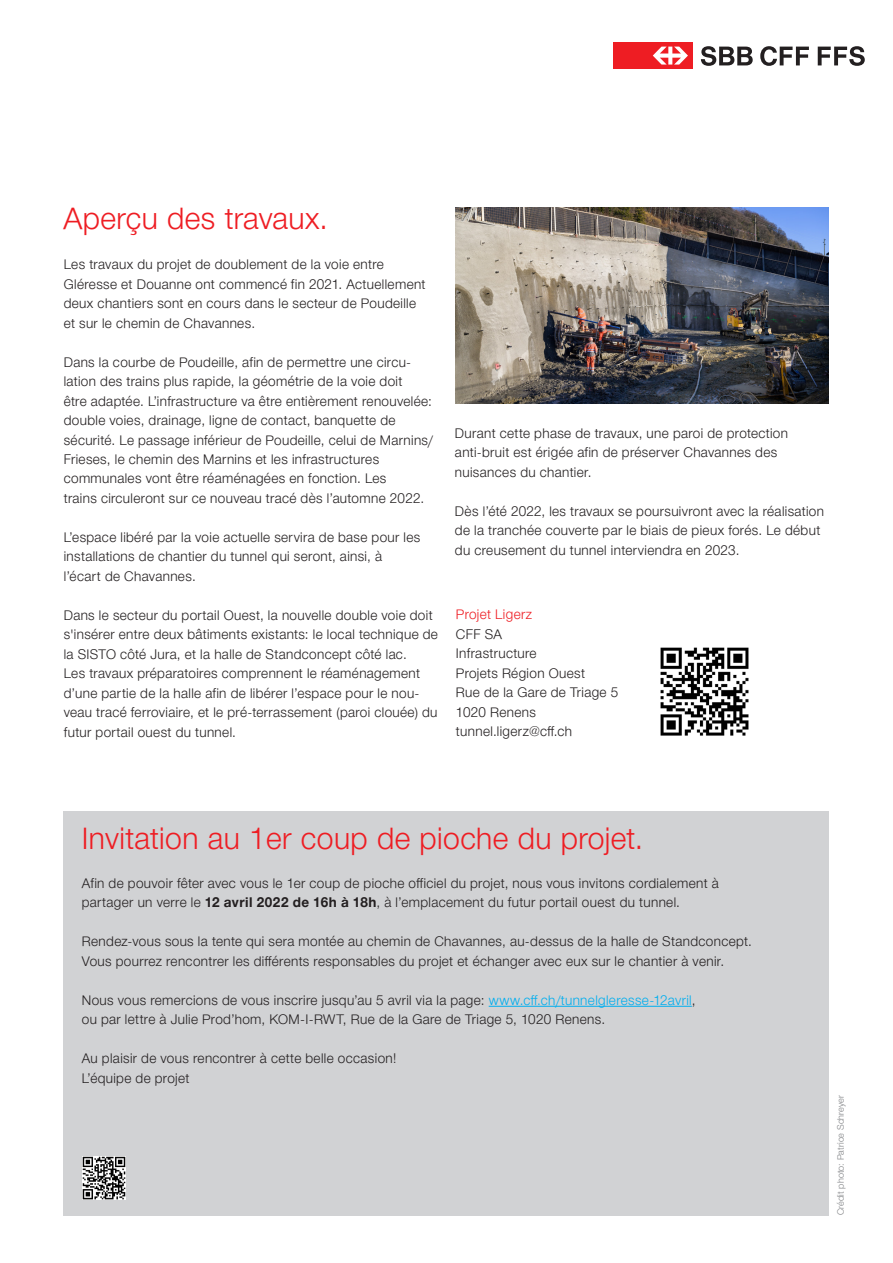
<style>
.page{position:relative;width:893px;height:1263px;background:#fff}
.page>*{position:absolute;margin:0;border:0;box-sizing:border-box;transform-origin:0 0}
.t1{font:300 30px "SBB";letter-spacing:.015em;color:#ee1d23}
.t2{font:300 13.5px/19.5px "SBB";letter-spacing:.025em;color:#231f20}
.t3{font:300 13.5px "SBB";letter-spacing:.03em;color:#ee1d23}
.t4{font:300 9px "SBB";letter-spacing:.015em;color:#808285}
.s1{font-weight:700}
.s2{color:#00aeef}
</style>
<div class="page">
<div style="left:64px;top:811px;width:765px;height:404px;background:#d1d2d4"></div>
<hr style="left:489px;top:1006px;width:203px;height:1px;background:#00aeef">
<img style="left:660px;top:647px;width:89px;height:89px">
<img style="left:456px;top:207px;width:373px;height:197px">
<img style="left:82px;top:1156px;width:44px;height:43px">
<svg style="left:701px;top:46px;width:52px;height:20px"></svg>
<svg style="left:760px;top:46px;width:49px;height:20px"></svg>
<svg style="left:818px;top:46px;width:47px;height:20px"></svg>
<div style="left:613px;top:42px;width:79px;height:27px;background:#ee1d23"></div>
<svg style="left:653px;top:47px;width:35px;height:18px"></svg>
<h1 class="t1" style="left:63px;top:196px;width:266px">Aperçu des travaux.</h1>
<p class="t2" style="left:64px;top:254px;width:363px">Les travaux du projet de doublement de la voie entre Gléresse et Douanne ont commencé fin 2021. Actuellement deux chantiers sont en cours dans le secteur de Poudeille et sur le chemin de Chavannes.</p>
<p class="t2" style="left:64px;top:351px;width:370px">Dans la courbe de Poudeille, afin de permettre une circu&shy;lation des trains plus rapide, la géométrie de la voie doit<br>être adaptée. L’infrastructure va être entièrement renouvelée: double voies, drainage, ligne de contact, banquette de sécurité. Le passage inférieur de Poudeille, celui de Marnins/ Frieses, le chemin des Marnins et les infrastructures communales vont être réaménagées en fonction. Les<br>trains circuleront sur ce nouveau tracé dès l’automne 2022.</p>
<p class="t2" style="left:64px;top:527px;width:358px">L’espace libéré par la voie actuelle servira de base pour les installations de chantier du tunnel qui seront, ainsi, à l’écart de Chavannes.</p>
<p class="t2" style="left:64px;top:605px;width:376px">Dans le secteur du portail Ouest, la nouvelle double voie doit s'insérer entre deux bâtiments existants: le local technique de la SISTO côté Jura, et la halle de Standconcept côté lac.<br>Les travaux préparatoires comprennent le réaménagement d’une partie de la halle afin de libérer l’espace pour le nou&shy;veau tracé ferroviaire, et le pré-terrassement (paroi clouée) du futur portail ouest du tunnel.</p>
<p class="t2" style="left:455px;top:422px;width:335px">Durant cette phase de travaux, une paroi de protection anti-bruit est érigée afin de préserver Chavannes des nuisances du chantier.</p>
<p class="t2" style="left:455px;top:500px;width:371px">Dès l’été 2022, les travaux se poursuivront avec la réalisation de la tranchée couverte par le biais de pieux forés. Le début du creusement du tunnel interviendra en 2023.</p>
<p class="t3" style="left:456px;top:604px;width:78px">Projet Ligerz</p>
<p class="t2" style="left:456px;top:623px;width:164px">CFF SA<br>Infrastructure<br>Projets Région Ouest<br>Rue de la Gare de Triage 5<br>1020 Renens tunnel.ligerz@cff.ch</p>
<h1 class="t1" style="left:82px;top:816px;width:563px">Invitation au 1er coup de pioche du projet.</h1>
<p class="t2" style="left:82px;top:873px;width:639px">Afin de pouvoir fêter avec vous le 1er coup de pioche officiel du projet, nous vous invitons cordialement à partager un verre le <span class="s1">12 avril 2022 de 16h à 18h</span>, à l’emplacement du futur portail ouest du tunnel.</p>
<p class="t2" style="left:82px;top:931px;width:671px">Rendez-vous sous la tente qui sera montée au chemin de Chavannes, au-dessus de la halle de Standconcept.<br>Vous pourrez rencontrer les différents responsables du projet et échanger avec eux sur le chantier à venir.</p>
<p class="t2" style="left:82px;top:990px;width:615px">Nous vous remercions de vous inscrire jusqu’au 5 avril via la page: <span class="s2">www.cff.ch/tunnelgleresse-12avril</span>, ou par lettre à Julie Prod’hom, KOM-I-RWT, Rue de la Gare de Triage 5, 1020 Renens.</p>
<p class="t2" style="left:82px;top:1048px;width:316px">Au plaisir de vous rencontrer à cette belle occasion!<br>L’équipe de projet</p>
<p class="t4" style="left:834px;top:1215px;width:121px;rotate:-90deg">Crédit photo: Patrice Schreyer</p>
</div>
